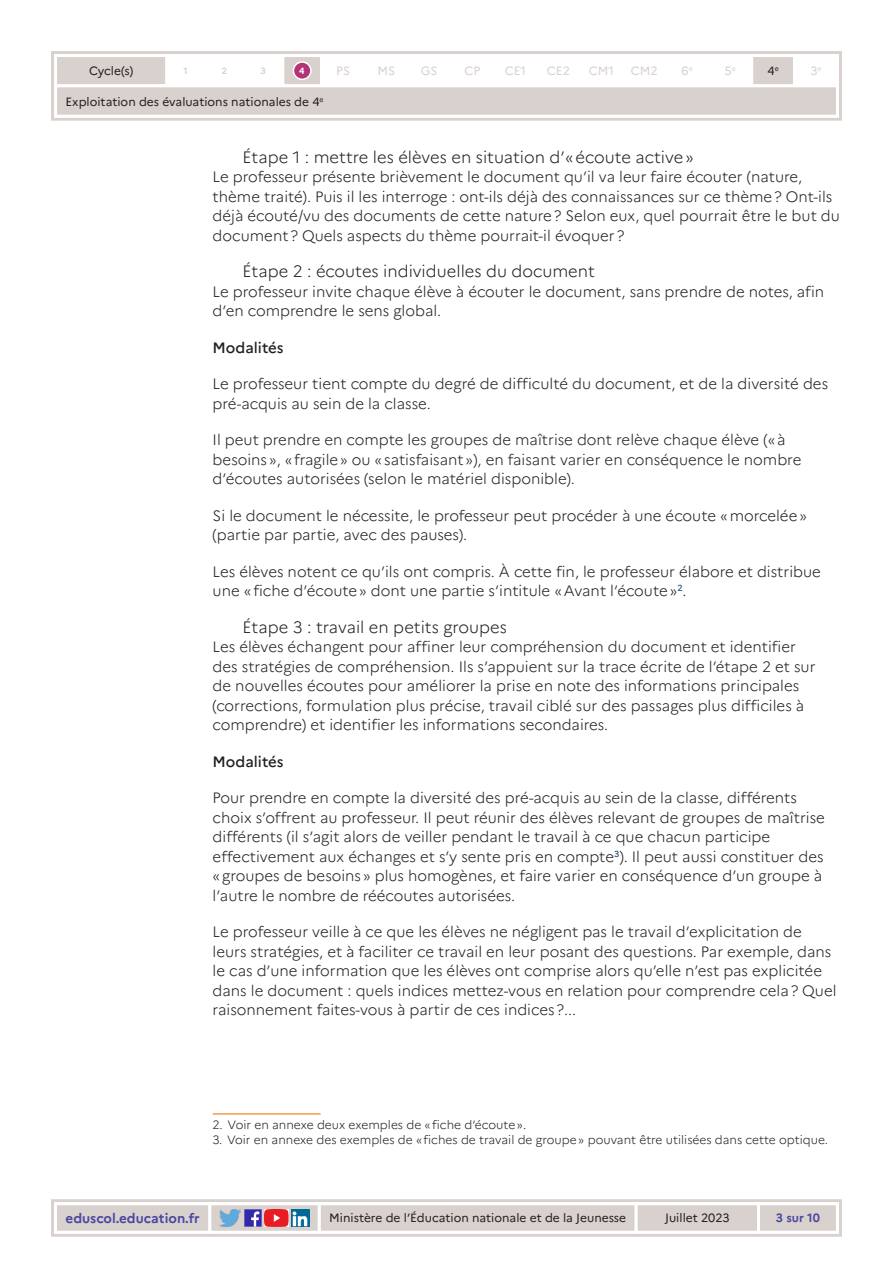
<style>
.page{position:relative;width:893px;height:1263px;background:#fff}
.page>*{position:absolute;margin:0;border:0;box-sizing:border-box;transform-origin:0 0}
._04_titre_4{font:300 16.5px "Marianne";color:#231f20}
.Texte_courant{font:300 15px/19.5px "Marianne";color:#231f20}
.Texte_courant-2{font:500 15px "Marianne";color:#231f20}
.t1{font:700 13.5px "Marianne";color:#4a489e}
._11_note_bas_de_page{font:300 12px "Marianne";color:#231f20}
.t2{font:12px "Marianne";color:#231f20}
.t3{font:12px "Marianne";color:#d8d1ce}
.t4{font:700 12px "Marianne";color:#4a489e}
.t5{font:700 9px "Marianne";color:#d8d1ce}
.t6{font:700 9px "Marianne";color:#fff}
.t7{font:7.05px "Marianne";color:#d8d1ce}
.t8{font:7.05px "Marianne";color:#231f20}
</style>
<div class="page">
<div style="left:51px;top:1199px;width:791px;height:38px;border:3px solid #d8d1ce"></div>
<svg style="left:52px;top:1201px;width:788px;height:34px"></svg>
<div style="left:51px;top:51px;width:791px;height:70px;border:3px solid #d8d1ce"></div>
<svg style="left:53px;top:53px;width:787px;height:66px"></svg>
<hr style="left:213px;top:1113px;width:108px;height:2px;background:#f29c52">
<p class="t2" style="left:89px;top:64px;width:46px">Cycle(s)</p>
<p class="t5" style="left:184px;top:65px;width:6px">1</p>
<p class="t3" style="left:336px;top:64px;width:15px">PS</p>
<p class="t3" style="left:377px;top:64px;width:19px">MS</p>
<p class="t3" style="left:421px;top:64px;width:18px">GS</p>
<p class="t3" style="left:464px;top:64px;width:17px">CP</p>
<p class="t3" style="left:505px;top:64px;width:23px">CE1</p>
<p class="t3" style="left:589px;top:64px;width:27px">CM1</p>
<p class="t3" style="left:725px;top:64px;width:9px">5</p>
<p class="t3" style="left:681px;top:64px;width:13px">6<sup>e</sup></p>
<p class="t3" style="left:810px;top:64px;width:13px">3<sup>e</sup></p>
<p class="t3" style="left:547px;top:64px;width:25px">CE2</p>
<p class="t8" style="left:775px;top:64px;width:6px">e</p>
<p class="t3" style="left:631px;top:64px;width:28px">CM2</p>
<p class="t7" style="left:732px;top:64px;width:6px">e</p>
<p class="t2" style="left:767px;top:64px;width:9px">4</p>
<p class="t5" style="left:222px;top:65px;width:7px">2</p>
<p class="t5" style="left:260px;top:65px;width:7px">3</p>
<p class="t6" style="left:299px;top:65px;width:7px">4</p>
<p class="t2" style="left:66px;top:94px;width:260px">Exploitation des évaluations nationales de 4<sup>e</sup></p>
<p class="_04_titre_4" style="left:243px;top:147px;width:453px">Étape 1 : mettre les élèves en situation d’«écoute active»</p>
<p class="Texte_courant" style="left:213px;top:167px;width:629px">Le professeur présente brièvement le document qu’il va leur faire écouter (nature, thème traité). Puis il les interroge : ont-ils déjà des connaissances sur ce thème? Ont-ils déjà écouté/vu des documents de cette nature? Selon eux, quel pourrait être le but du document? Quels aspects du thème pourrait-il évoquer?</p>
<p class="_04_titre_4" style="left:243px;top:261px;width:354px">Étape 2 : écoutes individuelles du document</p>
<p class="Texte_courant" style="left:213px;top:282px;width:613px">Le professeur invite chaque élève à écouter le document, sans prendre de notes, afin d’en comprendre le sens global.</p>
<p class="Texte_courant-2" style="left:213px;top:338px;width:72px">Modalités</p>
<p class="Texte_courant" style="left:213px;top:374px;width:617px">Le professeur tient compte du degré de difficulté du document, et de la diversité des pré-acquis au sein de la classe.</p>
<p class="Texte_courant" style="left:213px;top:430px;width:590px">Il peut prendre en compte les groupes de maîtrise dont relève chaque élève («à besoins», «fragile» ou «satisfaisant»), en faisant varier en conséquence le nombre d’écoutes autorisées (selon le matériel disponible).</p>
<p class="Texte_courant" style="left:213px;top:506px;width:596px">Si le document le nécessite, le professeur peut procéder à une écoute «morcelée» (partie par partie, avec des pauses).</p>
<p class="Texte_courant" style="left:213px;top:562px;width:610px">Les élèves notent ce qu’ils ont compris. À cette fin, le professeur élabore et distribue une «fiche d’écoute» dont une partie s’intitule «Avant l’écoute»<sup>2</sup>.</p>
<p class="_04_titre_4" style="left:243px;top:617px;width:266px">Étape 3 : travail en petits groupes</p>
<p class="Texte_courant" style="left:213px;top:637px;width:604px">Les élèves échangent pour affiner leur compréhension du document et identifier des stratégies de compréhension. Ils s’appuient sur la trace écrite de l’étape 2 et sur de nouvelles écoutes pour améliorer la prise en note des informations principales (corrections, formulation plus précise, travail ciblé sur des passages plus difficiles à comprendre) et identifier les informations secondaires.</p>
<p class="Texte_courant-2" style="left:213px;top:752px;width:72px">Modalités</p>
<p class="Texte_courant" style="left:213px;top:788px;width:614px">Pour prendre en compte la diversité des pré-acquis au sein de la classe, différents choix s’offrent au professeur. Il peut réunir des élèves relevant de groupes de maîtrise différents (il s’agit alors de veiller pendant le travail à ce que chacun participe effectivement aux échanges et s’y sente pris en compte<sup>3</sup>). Il peut aussi constituer des «groupes de besoins» plus homogènes, et faire varier en conséquence d’un groupe à l’autre le nombre de réécoutes autorisées.</p>
<p class="Texte_courant" style="left:213px;top:922px;width:625px">Le professeur veille à ce que les élèves ne négligent pas le travail d’explicitation de leurs stratégies, et à faciliter ce travail en leur posant des questions. Par exemple, dans le cas d’une information que les élèves ont comprise alors qu’elle n’est pas explicitée dans le document : quels indices mettez-vous en relation pour comprendre cela? Quel raisonnement faites-vous à partir de ces indices?...</p>
<p class="_11_note_bas_de_page" style="left:213px;top:1117px;width:315px">2. Voir en annexe deux exemples de «fiche d’écoute».</p>
<p class="_11_note_bas_de_page" style="left:213px;top:1132px;width:617px">3. Voir en annexe des exemples de «fiches de travail de groupe» pouvant être utilisées dans cette optique.</p>
<p class="t1" style="left:66px;top:1210px;width:136px">eduscol.education.fr</p>
<p class="t2" style="left:329px;top:1211px;width:298px">Ministère de l’Éducation nationale et de la Jeunesse</p>
<p class="t2" style="left:665px;top:1211px;width:66px">Juillet 2023</p>
<p class="t4" style="left:776px;top:1211px;width:45px">3 sur 10</p>
</div>
